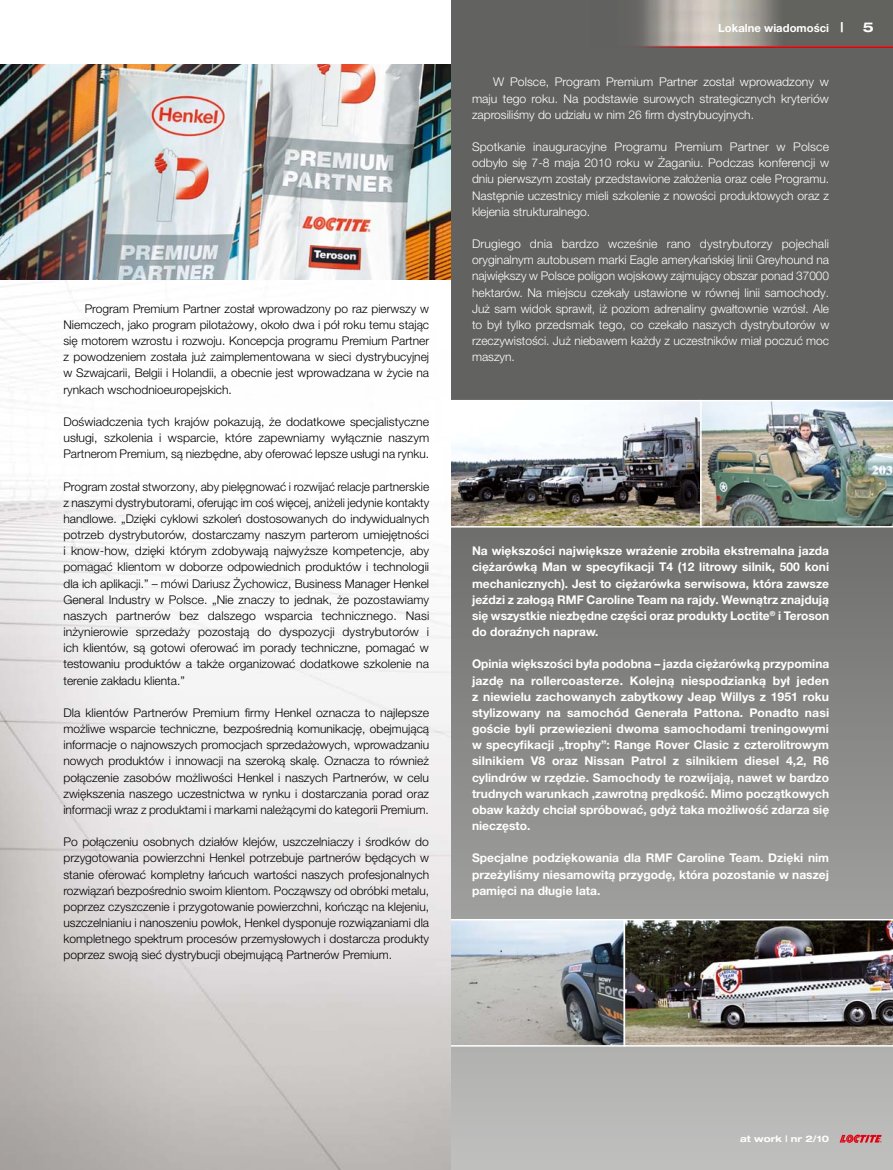
<style>
.page{position:relative;width:893px;height:1170px;background:#fff}
.page>*{position:absolute;margin:0;border:0;box-sizing:border-box;transform-origin:0 0}
.t1{font:700 expanded 13.5px "Helvetica Neue LT Pro";color:#fff}
.t2{font:300 12px/16.2px "Helvetica Neue LT Pro";color:#000;text-align:justify}
.t3{font:700 12px/16.2px "Helvetica Neue LT Pro";color:#fff;text-align:justify}
.t4{font:300 12px/16.2px "Helvetica Neue LT Pro";color:#fff;text-align:justify}
.t5{font:700 11.25px "Helvetica Neue LT Pro";letter-spacing:.005em;color:#fff}
.t6{font:700 expanded 9px "Helvetica Neue LT Pro";letter-spacing:.005em;color:#fff}
.s1{font-stretch:expanded;font-size:13.5px}
</style>
<div class="page">
<svg style="left:451px;top:0;width:442px;height:1169px;background:#7e7e7c"></svg>
<img style="left:451px;top:403px;width:248px;height:121px">
<div style="left:446px;top:400px;width:256px;height:127px;border:2px solid #fff"></div>
<img style="left:700px;top:400px;width:193px;height:127px">
<img style="left:451px;top:921px;width:171px;height:122px">
<div style="left:446px;top:918px;width:179px;height:128px;border:2px solid #fff"></div>
<img style="left:624px;top:918px;width:269px;height:128px">
<img style="left:0;top:64px;width:451px;height:1105px">
<img style="left:1px;top:65px;width:450px;height:214px">
<svg style="left:840px;top:1134px;width:42px;height:8px"></svg>
<img style="left:591px;top:0;width:302px;height:48px">
<p class="t2" style="left:63px;top:300px;width:367px;text-indent:21px">Program Premium Partner został wprowadzony po raz pierwszy w Niemczech, jako program pilotażowy, około dwa i pół roku temu stając się motorem wzrostu i rozwoju. Koncepcja programu Premium Partner z powodzeniem została już zaimplementowana w sieci dystrybucyjnej w Szwajcarii, Belgii i Holandii, a obecnie jest wprowadzana w życie na rynkach wschodnioeuropejskich.</p>
<p class="t2" style="left:63px;top:413px;width:367px">Doświadczenia tych krajów pokazują, że dodatkowe specjalistyczne usługi, szkolenia i wsparcie, które zapewniamy wyłącznie naszym Partnerom Premium, są niezbędne, aby oferować lepsze usługi na rynku.</p>
<p class="t2" style="left:63px;top:478px;width:367px">Program został stworzony, aby pielęgnować i rozwijać relacje partnerskie z naszymi dystrybutorami, oferując im coś więcej, aniżeli jedynie kontakty handlowe. „Dzięki cyklowi szkoleń dostosowanych do indywidualnych potrzeb dystrybutorów, dostarczamy naszym parterom umiejętności i know-how, dzięki którym zdobywają najwyższe kompetencje, aby pomagać klientom w doborze odpowiednich produktów i technologii dla ich aplikacji.” – mówi Dariusz Żychowicz, Business Manager Henkel General Industry w Polsce. „Nie znaczy to jednak, że pozostawiamy naszych partnerów bez dalszego wsparcia technicznego. Nasi inżynierowie sprzedaży pozostają do dyspozycji dystrybutorów i ich klientów, są gotowi oferować im porady techniczne, pomagać w testowaniu produktów a także organizować dodatkowe szkolenie na terenie zakładu klienta.”</p>
<p class="t2" style="left:63px;top:704px;width:367px">Dla klientów Partnerów Premium firmy Henkel oznacza to najlepsze możliwe wsparcie techniczne, bezpośrednią komunikację, obejmującą informacje o najnowszych promocjach sprzedażowych, wprowadzaniu nowych produktów i innowacji na szeroką skalę. Oznacza to również połączenie zasobów możliwości Henkel i naszych Partnerów, w celu zwiększenia naszego uczestnictwa w rynku i dostarczania porad oraz informacji wraz z produktami i markami należącymi do kategorii Premium.</p>
<p class="t2" style="left:63px;top:833px;width:367px">Po połączeniu osobnych działów klejów, uszczelniaczy i środków do przygotowania powierzchni Henkel potrzebuje partnerów będących w stanie oferować kompletny łańcuch wartości naszych profesjonalnych rozwiązań bezpośrednio swoim klientom. Począwszy od obróbki metalu, poprzez czyszczenie i przygotowanie powierzchni, kończąc na klejeniu, uszczelnianiu i nanoszeniu powłok, Henkel dysponuje rozwiązaniami dla kompletnego spektrum procesów przemysłowych i dostarcza produkty poprzez swoją sieć dystrybucji obejmującą Partnerów Premium.</p>
<p class="t5" style="left:718px;top:21px;width:127px">Lokalne wiadomości <span class="s1">|</span></p>
<p class="t1" style="left:863px;top:19px;width:13px">5</p>
<p class="t4" style="left:472px;top:74px;width:358px;text-indent:21px">W Polsce, Program Premium Partner został wprowadzony w maju tego roku. Na podstawie surowych strategicznych kryteriów zaprosiliśmy do udziału w nim 26 firm dystrybucyjnych.</p>
<p class="t4" style="left:472px;top:138px;width:359px">Spotkanie inauguracyjne Programu Premium Partner w Polsce odbyło się 7-8 maja 2010 roku w Żaganiu. Podczas konferencji w dniu pierwszym zostały przedstawione założenia oraz cele Programu.<br>Następnie uczestnicy mieli szkolenie z nowości produktowych oraz z klejenia strukturalnego.</p>
<p class="t4" style="left:472px;top:235px;width:359px">Drugiego dnia bardzo wcześnie rano dystrybutorzy pojechali oryginalnym autobusem marki Eagle amerykańskiej linii Greyhound na największy w Polsce poligon wojskowy zajmujący obszar ponad 37000 hektarów. Na miejscu czekały ustawione w równej linii samochody.<br>Już sam widok sprawił, iż poziom adrenaliny gwałtownie wzrósł. Ale to był tylko przedsmak tego, co czekało naszych dystrybutorów w rzeczywistości. Już niebawem każdy z uczestników miał poczuć moc maszyn.</p>
<p class="t3" style="left:472px;top:542px;width:359px">Na większości największe wrażenie zrobiła ekstremalna jazda ciężarówką Man w specyfikacji T4 (12 litrowy silnik, 500 koni mechanicznych). Jest to ciężarówka serwisowa, która zawsze jeździ z załogą RMF Caroline Team na rajdy. Wewnątrz znajdują się wszystkie niezbędne części oraz produkty Loctite<sup>®</sup> i Teroson do doraźnych napraw.</p>
<p class="t3" style="left:472px;top:655px;width:359px">Opinia większości była podobna – jazda ciężarówką przypomina jazdę na rollercoasterze. Kolejną niespodzianką był jeden z niewielu zachowanych zabytkowy Jeap Willys z 1951 roku stylizowany na samochód Generała Pattona. Ponadto nasi goście byli przewiezieni dwoma samochodami treningowymi w specyfikacji „trophy”: Range Rover Clasic z czterolitrowym silnikiem V8 oraz Nissan Patrol z silnikiem diesel 4,2, R6 cylindrów w rzędzie. Samochody te rozwijają, nawet w bardzo trudnych warunkach ,zawrotną prędkość. Mimo początkowych obaw każdy chciał spróbować, gdyż taka możliwość zdarza się nieczęsto.</p>
<p class="t3" style="left:472px;top:849px;width:359px">Specjalne podziękowania dla RMF Caroline Team. Dzięki nim przeżyliśmy niesamowitą przygodę, która pozostanie w naszej pamięci na długie lata.</p>
<p class="t6" style="left:740px;top:1133px;width:90px">at work | nr 2/10</p>
</div>
